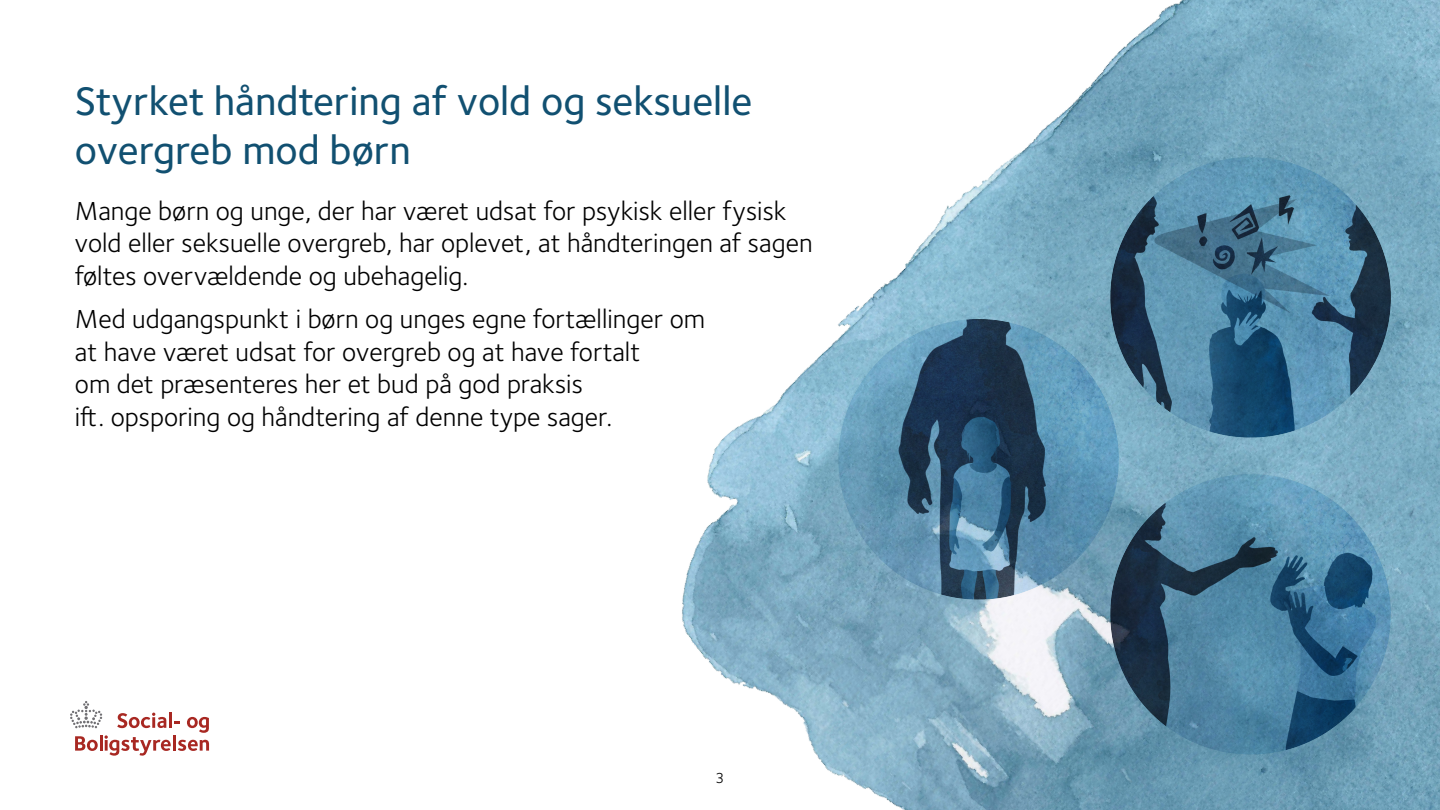
<style>
.page{position:relative;width:1440px;height:810px;background:#fff}
.page>*{position:absolute;margin:0;border:0;box-sizing:border-box;transform-origin:0 0}
.t1{font:500 41.25px/49.5px "Foundry Sterling";color:#115071}
.t2{font:27px/32.4px "Foundry Sterling";color:#000}
.t3{font:15px "Foundry Sterling";color:#000}
</style>
<div class="page">
<svg style="left:70px;top:701px;width:32px;height:27px"></svg>
<svg style="left:117px;top:713px;width:49px;height:15px"></svg>
<hr style="left:169px;top:712px;width:3px;height:16px;background:#a82822">
<svg style="left:174px;top:721px;width:6px;height:2px"></svg>
<svg style="left:187px;top:717px;width:22px;height:16px"></svg>
<svg style="left:75px;top:735px;width:96px;height:21px"></svg>
<hr style="left:173px;top:735px;width:3px;height:16px;background:#a82822">
<svg style="left:178px;top:740px;width:31px;height:11px"></svg>
<img style="left:682px;top:0;width:758px;height:810px">
<img style="left:1109px;top:472px;width:283px;height:283px">
<img style="left:836px;top:317px;width:283px;height:283px">
<img style="left:1109px;top:155px;width:283px;height:283px">
<h2 class="t1" style="left:75px;top:77px;width:679px">Styrket håndtering af vold og seksuelle overgreb mod børn</h2>
<p class="t2" style="left:75px;top:195px;width:739px">Mange børn og unge, der har været udsat for psykisk eller fysisk vold eller seksuelle overgreb, har oplevet, at håndteringen af sagen føltes overvældende og ubehagelig.</p>
<p class="t2" style="left:75px;top:303px;width:632px">Med udgangspunkt i børn og unges egne fortællinger om at have været udsat for overgreb og at have fortalt<br>om det præsenteres her et bud på god praksis<br>ift. opsporing og håndtering af denne type sager.</p>
<p class="t3" style="left:716px;top:769px;width:10px">3</p>
</div>
